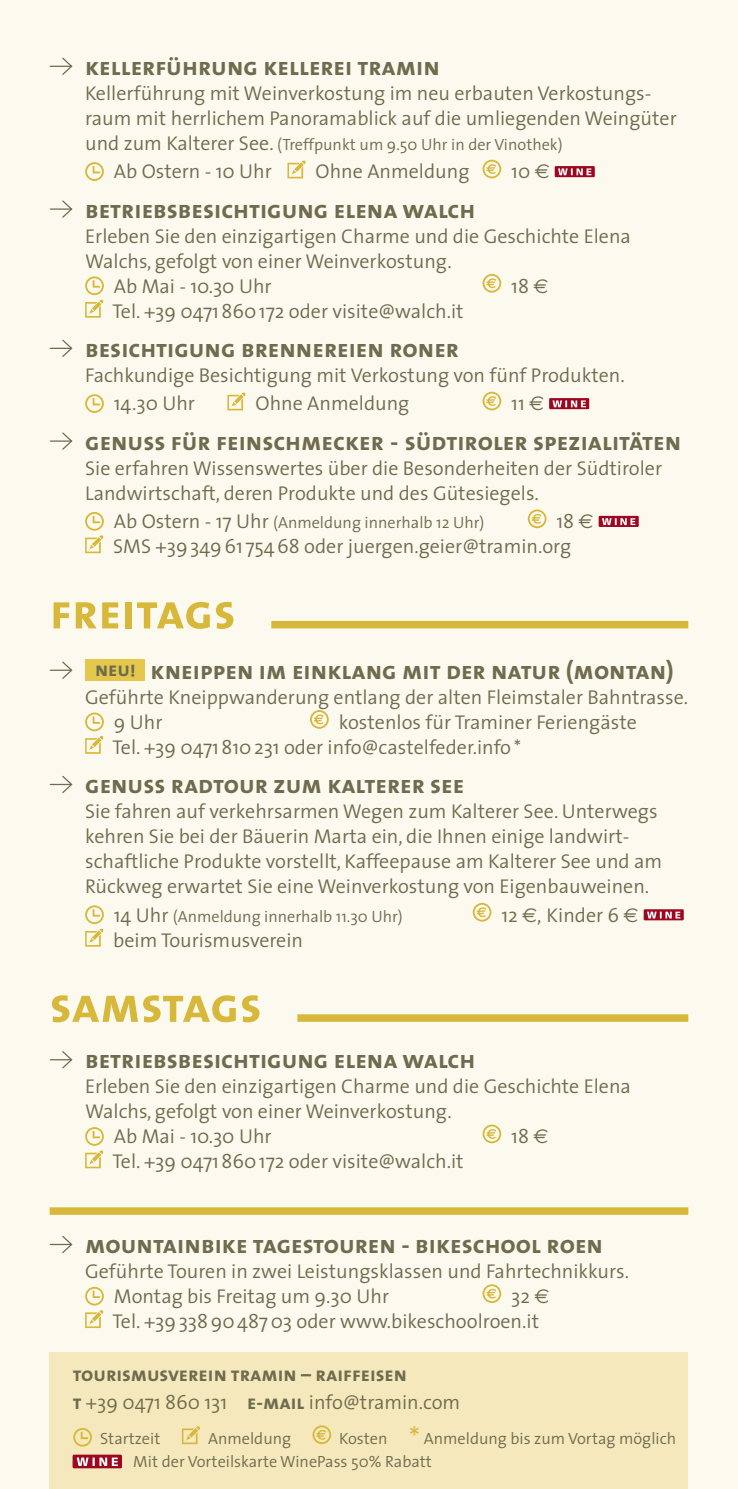
<style>
.page{position:relative;width:738px;height:1489px;background:#fff}
.page>*{position:absolute;margin:0;border:0;box-sizing:border-box;transform-origin:0 0}
.t1{font:50px "The Sans Bold Caps";color:#d8b83b}
.t2{font:25px "The Sans Bold Caps";color:#6e6b4e}
.t3{font:300 20px/25px "The Sans";color:#6e6b4e}
.t4{font:20px "The Sans Bold Caps";color:#6e6b4e}
.t5{font:300 16.25px/23px "The Sans";color:#6e6b4e}
.s1{font-size:20px}
.s2{font-family:"Euro Sans";font-weight:400}
.s3{font-family:"The Sans Bold Caps";font-weight:400}
.s4{font-size:31.25px;color:#d8b83b}
</style>
<div class="page">
<div style="left:0;top:0;width:737px;height:1488px;background:#fcf9ee"></div>
<div style="left:50px;top:1352px;width:637px;height:136px;background:#f5e8bc"></div>
<svg style="left:73px;top:1428px;width:19px;height:18px"></svg>
<svg style="left:182px;top:1426px;width:18px;height:17px"></svg>
<svg style="left:312px;top:1425px;width:19px;height:18px"></svg>
<svg style="left:72px;top:1454px;width:50px;height:14px"></svg>
<svg style="left:50px;top:1051px;width:23px;height:18px"></svg>
<svg style="left:482px;top:1124px;width:19px;height:19px"></svg>
<svg style="left:85px;top:1127px;width:19px;height:41px"></svg>
<div style="left:271px;top:621px;width:416px;height:7px;background:#d8b83b"></div>
<div style="left:297px;top:1014px;width:390px;height:7px;background:#d8b83b"></div>
<div style="left:50px;top:1207px;width:637px;height:7px;background:#d8b83b"></div>
<svg style="left:50px;top:1236px;width:23px;height:17px"></svg>
<svg style="left:482px;top:1284px;width:19px;height:18px"></svg>
<svg style="left:85px;top:1286px;width:19px;height:41px"></svg>
<svg style="left:50px;top:57px;width:23px;height:18px"></svg>
<svg style="left:85px;top:162px;width:19px;height:19px"></svg>
<svg style="left:287px;top:160px;width:18px;height:18px"></svg>
<svg style="left:482px;top:160px;width:19px;height:18px"></svg>
<svg style="left:554px;top:166px;width:40px;height:11px"></svg>
<hr style="left:50px;top:208px;width:21px;height:2px;background:#6e6b4e">
<svg style="left:61px;top:200px;width:12px;height:18px"></svg>
<svg style="left:482px;top:274px;width:19px;height:18px"></svg>
<svg style="left:85px;top:276px;width:19px;height:41px"></svg>
<svg style="left:50px;top:339px;width:23px;height:18px"></svg>
<svg style="left:85px;top:394px;width:19px;height:19px"></svg>
<svg style="left:227px;top:392px;width:18px;height:18px"></svg>
<svg style="left:482px;top:392px;width:19px;height:18px"></svg>
<svg style="left:549px;top:398px;width:39px;height:11px"></svg>
<svg style="left:50px;top:432px;width:23px;height:18px"></svg>
<svg style="left:527px;top:509px;width:19px;height:19px"></svg>
<svg style="left:598px;top:516px;width:40px;height:11px"></svg>
<svg style="left:85px;top:512px;width:19px;height:41px"></svg>
<hr style="left:50px;top:669px;width:21px;height:2px;background:#6e6b4e">
<svg style="left:61px;top:661px;width:12px;height:18px"></svg>
<div style="left:85px;top:659px;width:60px;height:22px;background:#e4c74c"></div>
<svg style="left:310px;top:710px;width:18px;height:18px"></svg>
<svg style="left:85px;top:712px;width:19px;height:41px"></svg>
<hr style="left:50px;top:783px;width:21px;height:2px;background:#6e6b4e">
<svg style="left:61px;top:776px;width:12px;height:17px"></svg>
<svg style="left:472px;top:902px;width:19px;height:19px"></svg>
<svg style="left:643px;top:909px;width:40px;height:11px"></svg>
<svg style="left:85px;top:905px;width:19px;height:41px"></svg>
<p class="t2" style="left:85px;top:45px;width:356px">kellerführung kellerei tramin</p>
<p class="t3" style="left:85px;top:80px;width:592px">Kellerführung mit Weinverkostung im neu erbauten Verkostungs&shy;raum mit herrlichem Panoramablick auf die umliegenden Weingüter</p>
<p class="t5" style="left:85px;top:132px;width:478px"><span class="s1">und zum Kalterer See.</span> (Treffpunkt um 9.50 Uhr in der Vinothek)</p>
<p class="t3" style="left:114px;top:158px;width:159px">Ab Ostern - 10 Uhr</p>
<p class="t3" style="left:315px;top:158px;width:155px">Ohne Anmeldung</p>
<p class="t3" style="left:511px;top:158px;width:40px">10 <span class="s2">€</span></p>
<p class="t2" style="left:85px;top:188px;width:391px">betriebsbesichtigung elena walch</p>
<p class="t3" style="left:85px;top:223px;width:547px">Erleben Sie den einzigartigen Charme und die Geschichte Elena</p>
<p class="t3" style="left:85px;top:248px;width:368px">Walchs, gefolgt von einer Weinverkostung.</p>
<p class="t3" style="left:114px;top:273px;width:159px">Ab Mai - 10.30 Uhr</p>
<p class="t3" style="left:511px;top:273px;width:39px">18 <span class="s2">€</span></p>
<p class="t3" style="left:112px;top:298px;width:352px">Tel. +39 0471 860 172 oder visite@walch.it</p>
<p class="t2" style="left:85px;top:327px;width:375px">besichtigung brennereien roner</p>
<p class="t3" style="left:114px;top:360px;width:512px;line-height:28.5px;text-indent:-29px">Fachkundige Besichtigung mit Verkostung von fünf Produkten.<br>14.30 Uhr</p>
<p class="t3" style="left:255px;top:390px;width:155px">Ohne Anmeldung</p>
<p class="t3" style="left:511px;top:390px;width:34px">11 <span class="s2">€</span></p>
<p class="t2" style="left:85px;top:420px;width:597px">genuss für feinschmecker - südtiroler spezialitäten</p>
<p class="t3" style="left:85px;top:455px;width:578px">Sie erfahren Wissenswertes über die Besonderheiten der Südtiroler<br>Landwirtschaft, deren Produkte und des Gütesiegels.</p>
<p class="t5" style="left:114px;top:510px;width:372px"><span class="s1">Ab Ostern - 17 Uhr</span> (Anmeldung innerhalb 12 Uhr)</p>
<p class="t3" style="left:113px;top:508px;width:481px;text-indent:443px">18 <span class="s2">€<br></span>SMS +39 349 61 754 68 oder juergen.geier@tramin.org</p>
<h1 class="t1" style="left:50px;top:569px;width:187px">freitags</h1>
<p class="t2" style="left:95px;top:649px;width:580px"><span class="s1">neu!</span> kneippen im einklang mit der natur (montan)</p>
<p class="t3" style="left:114px;top:684px;width:575px;text-indent:-29px">Geführte Kneippwanderung entlang der alten Fleimstaler Bahntrasse.<br>9 Uhr</p>
<p class="t3" style="left:112px;top:709px;width:525px;text-indent:226px">kostenlos für Traminer Feriengäste<br>Tel. +39 0471 810 231 oder info@castelfeder.info *</p>
<p class="t2" style="left:85px;top:763px;width:380px">genuss radtour zum kalterer see</p>
<p class="t3" style="left:85px;top:798px;width:578px">Sie fahren auf verkehrsarmen Wegen zum Kalterer See. Unterwegs kehren Sie bei der Bäuerin Marta ein, die Ihnen einige landwirt&shy;schaftliche Produkte vorstellt, Kaffeepause am Kalterer See und am Rückweg erwartet Sie eine Weinverkostung von Eigenbauweinen.</p>
<p class="t5" style="left:114px;top:904px;width:290px"><span class="s1">14 Uhr</span> (Anmeldung innerhalb 11.30 Uhr)</p>
<p class="t3" style="left:501px;top:901px;width:139px">12 <span class="s2">€</span>, Kinder 6 <span class="s2">€</span></p>
<p class="t3" style="left:113px;top:926px;width:191px">beim Tourismusverein</p>
<h1 class="t1" style="left:50px;top:963px;width:213px">samstags</h1>
<p class="t2" style="left:85px;top:1038px;width:391px">betriebsbesichtigung elena walch</p>
<p class="t3" style="left:85px;top:1073px;width:547px">Erleben Sie den einzigartigen Charme und die Geschichte Elena</p>
<p class="t3" style="left:85px;top:1098px;width:368px">Walchs, gefolgt von einer Weinverkostung.</p>
<p class="t3" style="left:114px;top:1123px;width:159px">Ab Mai - 10.30 Uhr</p>
<p class="t3" style="left:511px;top:1123px;width:39px">18 <span class="s2">€</span></p>
<p class="t3" style="left:112px;top:1148px;width:352px">Tel. +39 0471 860 172 oder visite@walch.it</p>
<p class="t2" style="left:85px;top:1223px;width:519px">mountainbike tagestouren - bikeschool roen</p>
<p class="t3" style="left:114px;top:1257px;width:516px;text-indent:-29px">Geführte Touren in zwei Leistungsklassen und Fahrtechnikkurs.<br>Montag bis Freitag um 9.30 Uhr</p>
<p class="t3" style="left:112px;top:1282px;width:438px;text-indent:398px">32 <span class="s2">€<br></span>Tel. +39 338 90 487 03 oder www.bikeschoolroen.it</p>
<p class="t4" style="left:73px;top:1357px;width:335px">tourismusverein tramin – raiffeisen</p>
<p class="t3" style="left:73px;top:1388px;width:389px"><span class="s3">t</span> +39 0471 860 131 <span class="s3">e-mail</span> info@tramin.com</p>
<p class="t5" style="left:133px;top:1426px;width:544px;text-indent:206px">Kosten <span class="s4">*</span> Anmeldung bis zum Vortag möglich<br>Mit der Vorteilskarte WinePass 50% Rabatt</p>
<p class="t5" style="left:100px;top:1426px;width:62px">Startzeit</p>
<p class="t5" style="left:208px;top:1426px;width:84px">Anmeldung</p>
</div>
